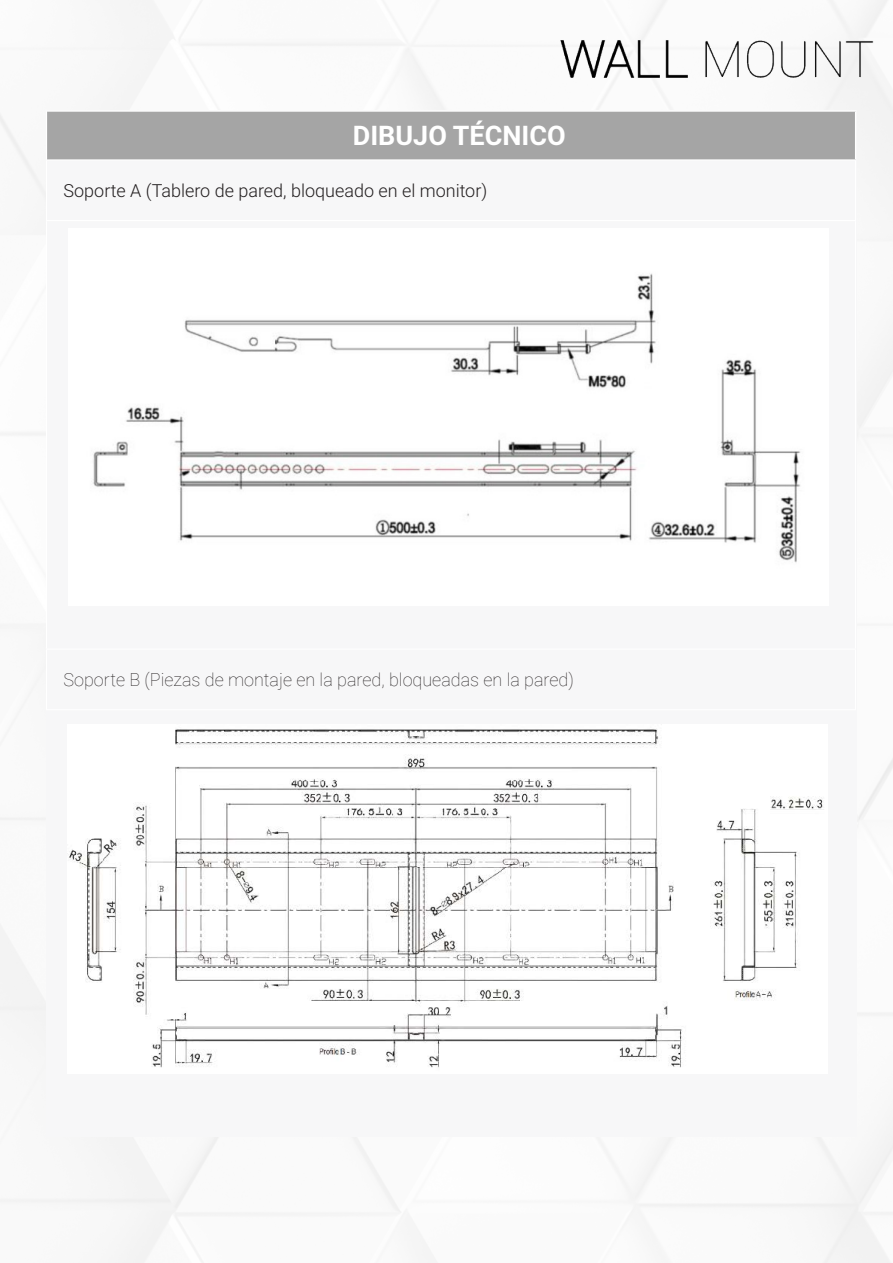
<style>
.page{position:relative;width:893px;height:1263px;background:#fff}
.page>*{position:absolute;margin:0;border:0;box-sizing:border-box;transform-origin:0 0}
.t1{font:700 27px "Roboto";color:#fff}
.t2{font:100 18px "Roboto";color:#231f20}
.t3{font:300 18px "Roboto";color:#231f20}
</style>
<div class="page">
<img style="left:553px;top:0;width:329px;height:87px">
<div style="left:46px;top:111px;width:810px;height:1026px;background:#f7f7f8"></div>
<div style="left:47px;top:111px;width:808px;height:49px;background:#a5a5a5"></div>
<hr style="left:46px;top:112px;width:1px;height:47px;background:#fff">
<hr style="left:46px;top:160px;width:1px;height:60px;background:#fff">
<hr style="left:46px;top:221px;width:1px;height:427px;background:#fff">
<hr style="left:46px;top:650px;width:1px;height:59px;background:#fff">
<hr style="left:855px;top:112px;width:1px;height:47px;background:#fff">
<hr style="left:855px;top:160px;width:1px;height:60px;background:#fff">
<hr style="left:855px;top:221px;width:1px;height:427px;background:#fff">
<hr style="left:855px;top:650px;width:1px;height:59px;background:#fff">
<hr style="left:46px;top:111px;width:810px;height:1px;background:#fff">
<hr style="left:46px;top:159px;width:810px;height:1px;background:#fff">
<hr style="left:46px;top:220px;width:810px;height:1px;background:#fff">
<hr style="left:46px;top:648px;width:810px;height:2px;background:#fff">
<hr style="left:46px;top:709px;width:810px;height:1px;background:#fff">
<img style="left:69px;top:729px;width:754px;height:339px">
<img style="left:93px;top:274px;width:707px;height:288px">
<p class="t1" style="left:353px;top:117px;width:214px">DIBUJO TÉCNICO</p>
<p class="t3" style="left:64px;top:178px;width:425px">Soporte A (Tablero de pared, bloqueado en el monitor)</p>
<p class="t2" style="left:64px;top:667px;width:512px">Soporte B (Piezas de montaje en la pared, bloqueadas en la pared)</p>
</div>
